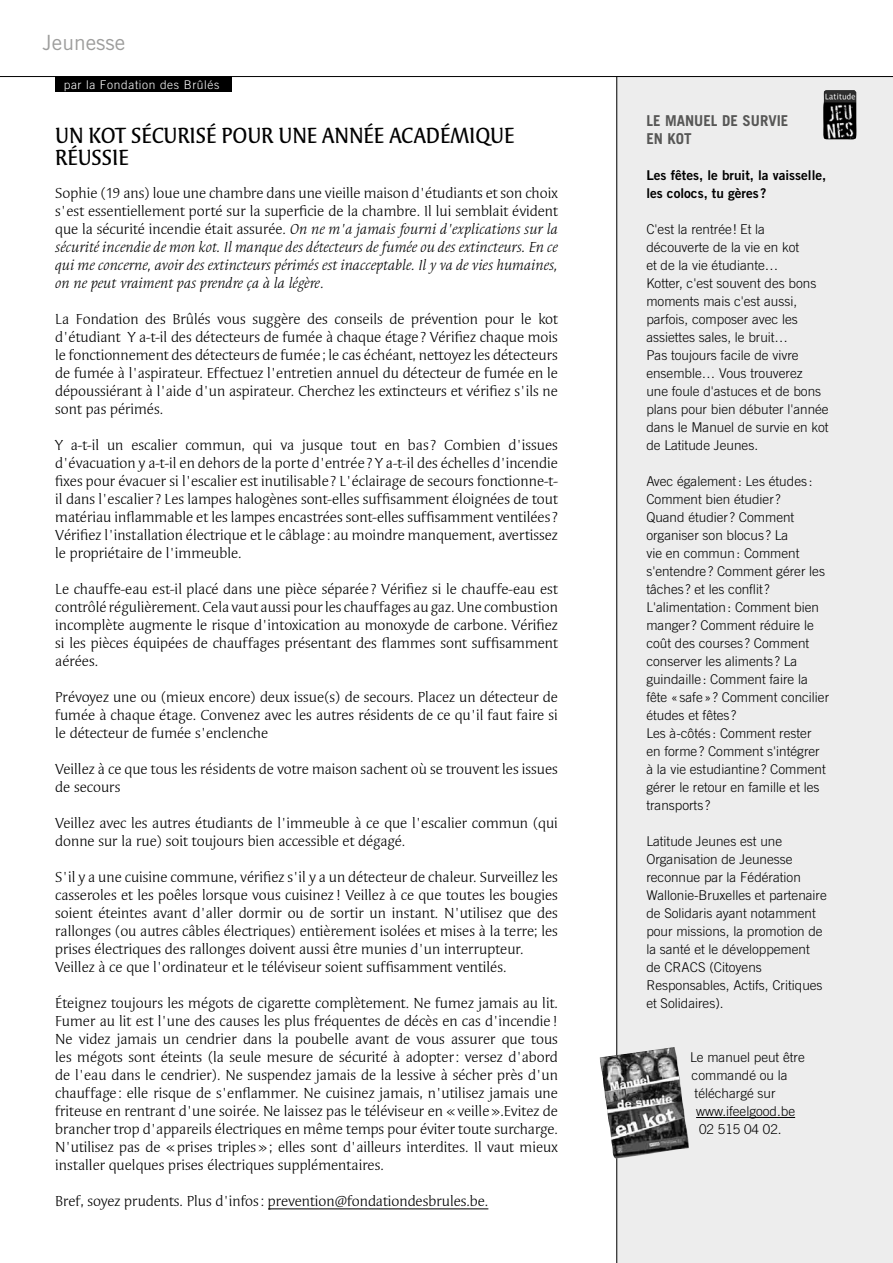
<style>
.page{position:relative;width:893px;height:1263px;background:#fff}
.page>*{position:absolute;margin:0;border:0;box-sizing:border-box;transform-origin:0 0}
.t1{font:500 22.5px/22.5px "Syndor";color:#000;scale:.9 1}
.t2{font:21px "Trade Gothic";color:#9d9d9c}
.t3{font:15px/18px "Syndor";color:#000;text-align:justify}
.t4{font:italic 15px/18px "Syndor";color:#000;text-align:justify}
.t5{font:700 15px/18px "Trade Gothic";color:#575756}
.t6{font:300 13.5px/18px "Trade Gothic";color:#000}
.t7{font:13.5px/18px "Trade Gothic Bold Two";color:#000}
.t8{font:300 12px "Trade Gothic";letter-spacing:.05em;color:#fff}
.s1{font-style:normal}
</style>
<div class="page">
<div style="left:617px;top:77px;width:276px;height:1186px;background:#ededed"></div>
<hr style="left:696px;top:1117px;width:99px;height:1px;background:#000">
<hr style="left:0;top:76px;width:893px;height:1px;background:#000">
<hr style="left:268px;top:1208px;width:220px;height:1px;background:#000">
<hr style="left:616px;top:77px;width:1px;height:1186px;background:#000">
<div style="left:55px;top:77px;width:177px;height:15px;background:#000"></div>
<img style="left:600px;top:1047px;width:89px;height:111px">
<img style="left:823px;top:90px;width:33px;height:50px">
<h2 class="t2" style="left:43px;top:30px;width:84px">Jeunesse</h2>
<p class="t8" style="left:64px;top:78px;width:157px">par la Fondation des Brûlés</p>
<h1 class="t1" style="left:55px;top:124px;width:512px">UN KOT SÉCURISÉ POUR UNE ANNÉE ACADÉMIQUE<br>RÉUSSIE</h1>
<p class="t4" style="left:55px;top:184px;width:504px"><span class="s1">Sophie (19 ans) loue une chambre dans une vieille maison d'étudiants et son choix s'est essentiellement porté sur la superficie de la chambre. Il lui semblait évident que la sécurité incendie était assurée.</span> On ne m'a jamais fourni d'explications sur la sécurité incendie de mon kot. Il manque des détecteurs de fumée ou des extincteurs. En ce qui me concerne, avoir des extincteurs périmés est inacceptable. Il y va de vies humaines, on ne peut vraiment pas prendre ça à la légère<span class="s1">.</span></p>
<p class="t3" style="left:55px;top:310px;width:504px">La Fondation des Brûlés vous suggère des conseils de prévention pour le kot d'étudiant Y a-t-il des détecteurs de fumée à chaque étage ? Vérifiez chaque mois le fonctionnement des détecteurs de fumée ; le cas échéant, nettoyez les détecteurs de fumée à l'aspirateur. Effectuez l'entretien annuel du détecteur de fumée en le dépoussiérant à l'aide d'un aspirateur. Cherchez les extincteurs et vérifiez s'ils ne sont pas périmés.</p>
<p class="t3" style="left:55px;top:436px;width:504px">Y a-t-il un escalier commun, qui va jusque tout en bas? Combien d'issues d'évacuation y a-t-il en dehors de la porte d'entrée ? Y a-t-il des échelles d'incendie fixes pour évacuer si l'escalier est inutilisable ? L'éclairage de secours fonctionne-t&shy;il dans l'escalier? Les lampes halogènes sont-elles suffisamment éloignées de tout matériau inflammable et les lampes encastrées sont-elles suffisamment ventilées?<br>Vérifiez l'installation électrique et le câblage : au moindre manquement, avertissez le propriétaire de l'immeuble.</p>
<p class="t3" style="left:55px;top:580px;width:504px">Le chauffe-eau est-il placé dans une pièce séparée ? Vérifiez si le chauffe-eau est contrôlé régulièrement. Cela vaut aussi pour les chauffages au gaz. Une combustion incomplète augmente le risque d'intoxication au monoxyde de carbone. Vérifiez si les pièces équipées de chauffages présentant des flammes sont suffisamment aérées.</p>
<p class="t3" style="left:55px;top:688px;width:504px">Prévoyez une ou (mieux encore) deux issue(s) de secours. Placez un détecteur de fumée à chaque étage. Convenez avec les autres résidents de ce qu'il faut faire si le détecteur de fumée s'enclenche</p>
<p class="t3" style="left:55px;top:760px;width:504px">Veillez à ce que tous les résidents de votre maison sachent où se trouvent les issues de secours</p>
<p class="t3" style="left:55px;top:814px;width:504px">Veillez avec les autres étudiants de l'immeuble à ce que l'escalier commun (qui donne sur la rue) soit toujours bien accessible et dégagé.</p>
<p class="t3" style="left:55px;top:868px;width:504px;text-align:left">S'il y a une cuisine commune, vérifiez s'il y a un détecteur de chaleur. Surveillez les casseroles et les poêles lorsque vous cuisinez! Veillez à ce que toutes les bougies soient éteintes avant d'aller dormir ou de sortir un instant. N'utilisez que des rallonges (ou autres câbles électriques) entièrement isolées et mises à la terre; les prises électriques des rallonges doivent aussi être munies d'un interrupteur.<br>Veillez à ce que l'ordinateur et le téléviseur soient suffisamment ventilés.</p>
<p class="t3" style="left:55px;top:994px;width:504px">Éteignez toujours les mégots de cigarette complètement. Ne fumez jamais au lit.<br>Fumer au lit est l'une des causes les plus fréquentes de décès en cas d'incendie !<br>Ne videz jamais un cendrier dans la poubelle avant de vous assurer que tous les mégots sont éteints (la seule mesure de sécurité à adopter: versez d'abord de l'eau dans le cendrier). Ne suspendez jamais de la lessive à sécher près d'un chauffage : elle risque de s'enflammer. Ne cuisinez jamais, n'utilisez jamais une friteuse en rentrant d'une soirée. Ne laissez pas le téléviseur en «veille».Evitez de brancher trop d'appareils électriques en même temps pour éviter toute surcharge.<br>N'utilisez pas de «prises triples»; elles sont d'ailleurs interdites. Il vaut mieux installer quelques prises électriques supplémentaires.</p>
<p class="t3" style="left:55px;top:1192px;width:435px">Bref, soyez prudents. Plus d'infos: prevention@fondationdesbrules.be.</p>
<p class="t5" style="left:646px;top:111px;width:144px">LE MANUEL DE SURVIE<br>EN KOT</p>
<p class="t7" style="left:646px;top:166px;width:181px">Les fêtes, le bruit, la vaisselle, les colocs, tu gères ?</p>
<p class="t6" style="left:646px;top:220px;width:184px">C'est la rentrée ! Et la découverte de la vie en kot<br>et de la vie étudiante…<br>Kotter, c'est souvent des bons moments mais c'est aussi, parfois, composer avec les assiettes sales, le bruit…<br>Pas toujours facile de vivre ensemble… Vous trouverez<br>une foule d'astuces et de bons plans pour bien débuter l'année dans le Manuel de survie en kot de Latitude Jeunes.</p>
<p class="t6" style="left:646px;top:472px;width:184px">Avec également: Les études :<br>Comment bien étudier?<br>Quand étudier? Comment organiser son blocus ? La<br>vie en commun: Comment s'entendre? Comment gérer les tâches ? et les conflit?<br>L'alimentation: Comment bien manger? Comment réduire le coût des courses ? Comment conserver les aliments ? La guindaille: Comment faire la fête «safe » ? Comment concilier études et fêtes ?<br>Les à-côtés : Comment rester<br>en forme? Comment s'intégrer à la vie estudiantine? Comment gérer le retour en famille et les transports ?</p>
<p class="t6" style="left:646px;top:832px;width:182px">Latitude Jeunes est une<br>Organisation de Jeunesse reconnue par la Fédération<br>Wallonie-Bruxelles et partenaire de Solidaris ayant notamment pour missions, la promotion de la santé et le développement de CRACS (Citoyens<br>Responsables, Actifs, Critiques et Solidaires).</p>
<p class="t6" style="left:690px;top:1048px;width:116px">Le manuel peut être</p>
<p class="t6" style="left:692px;top:1066px;width:98px">commandé ou la</p>
<p class="t6" style="left:695px;top:1084px;width:82px">téléchargé sur</p>
<p class="t6" style="left:696px;top:1102px;width:101px">www.ifeelgood.be</p>
<p class="t6" style="left:699px;top:1120px;width:84px">02 515 04 02.</p>
</div>
